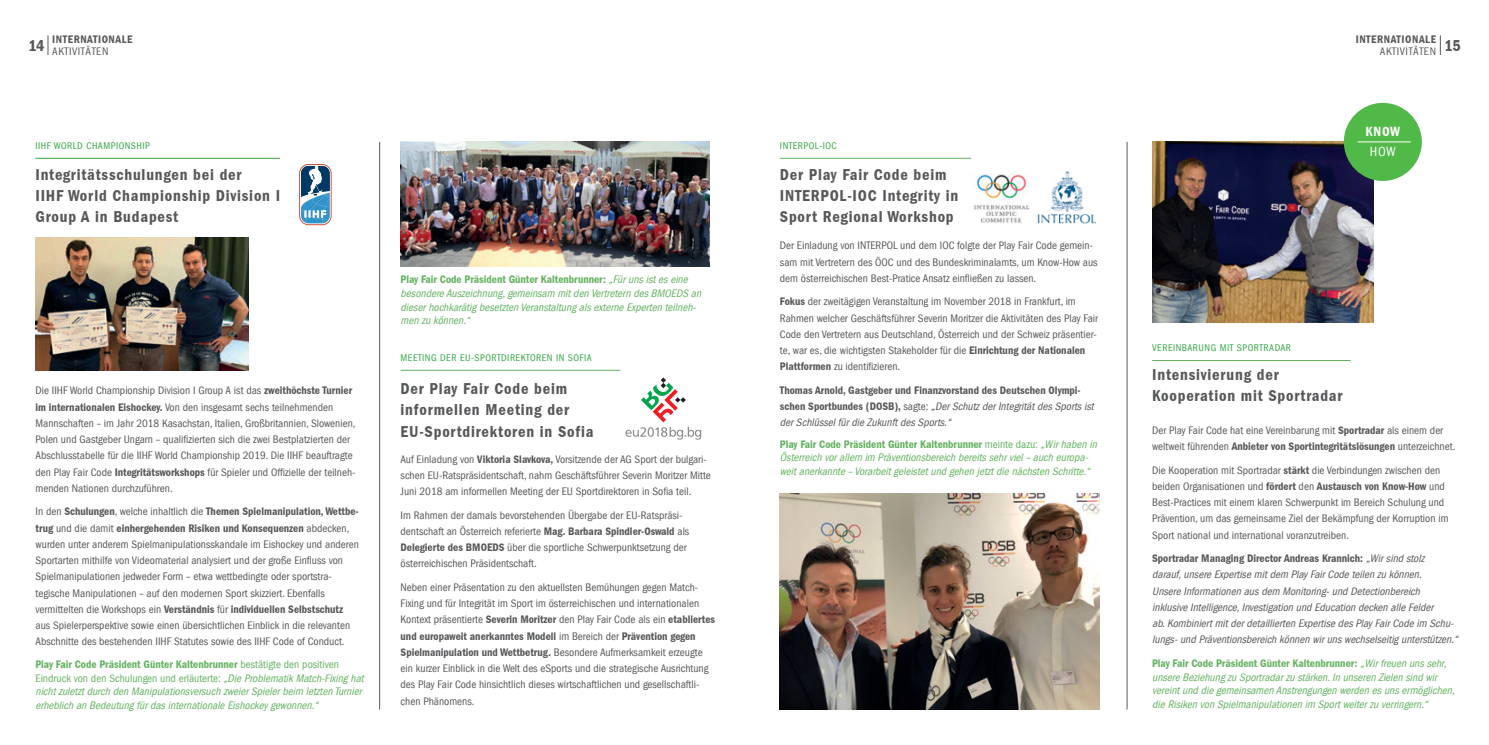
<style>
.page{position:relative;width:1489px;height:745px;background:#fff}
.page>*{position:absolute;margin:0;border:0;box-sizing:border-box;transform-origin:0 0}
.t1{font:600 condensed 16.25px/21.2px "Franklin Gothic";letter-spacing:.05em;color:#57585a}
.t2{font:600 condensed 13.75px "Franklin Gothic";color:#fff}
.t3{font:condensed 13.75px "Franklin Gothic";color:#fff}
.t4{font:condensed 11.25px/16.2px "Franklin Gothic";color:#57585a}
.t5{font:italic condensed 11.25px/13.8px "Franklin Gothic";color:#63b260}
.t6{font:italic condensed 11.25px/16.2px "Franklin Gothic";color:#57585a}
.t7{font:600 condensed 11.25px/16.2px "Franklin Gothic";color:#57585a}
.t8{font:600 condensed 11.25px/11.2px "Franklin Gothic";letter-spacing:.05em;color:#57585a}
.t9{font:condensed 10px "Franklin Gothic";letter-spacing:.05em;color:#32a543}
.s1{font-weight:400}
.s2{font-weight:600}
.s3{font-weight:600;font-style:normal}
.s4{font-style:normal}
.s5{font-weight:400;font-style:italic}
</style>
<div class="page">
<svg style="left:48px;top:35px;width:1px;height:20px"></svg>
<svg style="left:1439px;top:35px;width:1px;height:20px"></svg>
<img style="left:400px;top:142px;width:309px;height:124px">
<hr style="left:379px;top:142px;width:1px;height:567px;background:#57585a">
<hr style="left:400px;top:370px;width:220px;height:1px;background:#63b260">
<img style="left:35px;top:237px;width:213px;height:133px">
<hr style="left:35px;top:158px;width:245px;height:1px;background:#32a543">
<svg style="left:299px;top:164px;width:32px;height:61px"></svg>
<hr style="left:780px;top:158px;width:191px;height:1px;background:#63b260">
<img style="left:780px;top:493px;width:318px;height:216px">
<hr style="left:1126px;top:142px;width:1px;height:567px;background:#57585a">
<img style="left:1037px;top:170px;width:57px;height:54px">
<img style="left:1152px;top:142px;width:221px;height:180px">
<div style="left:1343px;top:103px;width:78px;height:78px;background:#51b948;border-radius:50%"></div>
<hr style="left:1357px;top:141px;width:53px;height:1px;background:#fff">
<hr style="left:1152px;top:360px;width:198px;height:1px;background:#63b260">
<img style="left:974px;top:173px;width:55px;height:50px">
<svg style="left:625px;top:377px;width:76px;height:62px"></svg>
<p class="t8" style="left:28px;top:34px;width:106px;text-indent:24px">INTERNATIONALE<br><sup>14</sup> <span class="s1">AKTIVITÄTEN</span></p>
<p class="t8" style="left:1379px;top:34px;width:82px;text-indent:-24px">INTERNATIONALE<br><span class="s1">AKTIVITÄTEN</span> <sup>15</sup></p>
<p class="t9" style="left:35px;top:140px;width:116px">IIHF WORLD CHAMPIONSHIP</p>
<h1 class="t1" style="left:35px;top:163px;width:246px">Integritätsschulungen bei der<br>IIHF World Championship Division I<br>Group A in Budapest</h1>
<p class="t4" style="left:36px;top:382px;width:321px">Die IIHF World Championship Division I Group A ist das <span class="s2">zweithöchste Turnier im internationalen Eishockey.</span> Von den insgesamt sechs teilnehmenden Mannschaften – im Jahr 2018 Kasachstan, Italien, Großbritannien, Slowenien, Polen und Gastgeber Ungarn – qualifizierten sich die zwei Bestplatzierten der Abschlusstabelle für die IIHF World Championship 2019. Die IIHF beauftragte den Play Fair Code <span class="s2">Integritätsworkshops</span> für Spieler und Offizielle der teilneh&shy;menden Nationen durchzuführen.</p>
<p class="t4" style="left:36px;top:503px;width:325px">In den <span class="s2">Schulungen</span>, welche inhaltlich die <span class="s2">Themen Spielmanipulation, Wettbe&shy;trug</span> und die damit <span class="s2">einhergehenden Risiken und Konsequenzen</span> abdecken, wurden unter anderem Spielmanipulationsskandale im Eishockey und anderen Sportarten mithilfe von Videomaterial analysiert und der große Einfluss von Spielmanipulationen jedweder Form – etwa wettbedingte oder sportstra&shy;tegische Manipulationen – auf den modernen Sport skizziert. Ebenfalls vermittelten die Workshops ein <span class="s2">Verständnis</span> für <span class="s2">individuellen Selbstschutz </span>aus Spielerperspektive sowie einen übersichtlichen Einblick in die relevanten Abschnitte des bestehenden IIHF Statutes sowie des IIHF Code of Conduct.</p>
<p class="t5" style="left:35px;top:656px;width:332px"><span class="s3">Play Fair Code Präsident Günter Kaltenbrunner</span> <span class="s4">bestätigte den positiven Eindruck von den Schulungen und erläuterte:</span> „DieProblematikMatch-Fixinghat nichtzuletztdurch den Manipulationsversuch zweierSpielerbeim letzten Turnier erheblich an BedeutungfürdasinternationaleEishockeygewonnen.“</p>
<p class="t5" style="left:400px;top:272px;width:305px"><span class="s3">Play Fair Code Präsident Günter Kaltenbrunner:</span> „Fürunsisteseine besondereAuszeichnung,gemeinsam mitden Vertretern desBMOEDS an dieserhochkarätigbesetzten VeranstaltungalsexterneExperten teilneh&shy;men zu können.“</p>
<p class="t9" style="left:400px;top:351px;width:193px">MEETING DER EU-SPORTDIREKTOREN IN SOFIA</p>
<h1 class="t1" style="left:400px;top:378px;width:194px">Der Play Fair Code beim informellen Meeting der<br>EU-Sportdirektoren in Sofia</h1>
<p class="t4" style="left:400px;top:450px;width:312px">Auf Einladung von <span class="s2">Viktoria Slavkova,</span> Vorsitzende der AG Sport der bulgari&shy;schen EU-Ratspräsidentschaft, nahm Geschäftsführer Severin Moritzer Mitte<br>Juni 2018 am informellen Meeting der EU Sportdirektoren in Sofia teil.</p>
<p class="t4" style="left:400px;top:506px;width:290px">Im Rahmen der damals bevorstehenden Übergabe der EU-Ratspräsi&shy;dentschaft an Österreich referierte <span class="s2">Mag. Barbara Spindler-Oswald</span> als <span class="s2">Delegierte des BMOEDS</span> über die sportliche Schwerpunktsetzung der österreichischen Präsidentschaft.</p>
<p class="t4" style="left:400px;top:578px;width:316px">Neben einer Präsentation zu den aktuellsten Bemühungen gegen Match-Fixing und für Integrität im Sport im österreichischen und internationalen Kontext präsentierte <span class="s2">Severin Moritzer</span> den Play Fair Code als ein <span class="s2">etabliertes und europaweit anerkanntes Modell</span> im Bereich der <span class="s2">Prävention gegen Spielmanipulation und Wettbetrug.</span> Besondere Aufmerksamkeit erzeugte ein kurzer Einblick in die Welt des eSports und die strategische Ausrichtung des Play Fair Code hinsichtlich dieses wirtschaftlichen und gesellschaftli&shy;chen Phänomens.</p>
<p class="t9" style="left:780px;top:140px;width:58px">INTERPOL-IOC</p>
<h1 class="t1" style="left:780px;top:164px;width:180px">Der Play Fair Code beim<br>INTERPOL-IOC Integrity in<br>Sport Regional Workshop</h1>
<p class="t4" style="left:780px;top:237px;width:319px">Der Einladung von INTERPOL und dem IOC folgte der Play Fair Code gemein&shy;sam mit Vertretern des ÖOC und des Bundeskriminalamts, um Know-How aus dem österreichischen Best-Pratice Ansatz einfließen zu lassen.</p>
<p class="t4" style="left:780px;top:293px;width:319px"><span class="s2">Fokus</span> der zweitägigen Veranstaltung im November 2018 in Frankfurt, im Rahmen welcher Geschäftsführer Severin Moritzer die Aktivitäten des Play Fair Code den Vertretern aus Deutschland, Österreich und der Schweiz präsentier&shy;te, war es, die wichtigsten Stakeholder für die <span class="s2">Einrichtung der Nationalen Plattformen</span> zu identifizieren.</p>
<p class="t7" style="left:780px;top:381px;width:318px">Thomas Arnold, Gastgeber und Finanzvorstand des Deutschen Olympi-<br>s c h e n S p o r t b u n d e s ( D O S B ) , <span class="s1">s a gt e :</span> <span class="s5">„DerSchutzderIntegritätdesSportsist derSchlüsselfürdieZukunftdesSports.“</span></p>
<p class="t5" style="left:780px;top:437px;width:321px"><span class="s3">Play Fair Code Präsident Günter Kaltenbrunner</span> <span class="s4">meinte dazu:</span> „Wirhaben in<br>Österreich vorallem im Präventionsbereich bereitssehrviel–auch europa&shy;weitanerkannte–Vorarbeitgeleistetund gehen jetztdienächsten Schritte.“</p>
<p class="t9" style="left:1152px;top:342px;width:140px">VEREINBARUNG MIT SPORTRADAR</p>
<p class="t2" style="left:1365px;top:124px;width:36px">KNOW</p>
<p class="t3" style="left:1369px;top:144px;width:27px">HOW</p>
<h1 class="t1" style="left:1152px;top:364px;width:192px">Intensivierung der<br>Kooperation mit Sportradar</h1>
<p class="t4" style="left:1152px;top:422px;width:305px">Der Play Fair Code hat eine Vereinbarung mit <span class="s2">Sportradar</span> als einem der weltweit führenden <span class="s2">Anbieter von Sportintegritätslösungen</span> unterzeichnet.</p>
<p class="t4" style="left:1152px;top:461px;width:298px">Die Kooperation mit Sportradar <span class="s2">stärkt</span> die Verbindungen zwischen den beiden Organisationen und <span class="s2">fördert</span> den <span class="s2">Austausch von Know-How</span> und Best-Practices mit einem klaren Schwerpunkt im Bereich Schulung und Prävention, um das gemeinsame Ziel der Bekämpfung der Korruption im Sport national und international voranzutreiben.</p>
<p class="t6" style="left:1152px;top:550px;width:310px"><span class="s3">Sportradar Managing Director Andreas Krannich:</span> „Wirsind stolz darauf,unsereExpertisemitdem PlayFairCodeteilen zu können.<br>UnsereInformationen ausdem Monitoring-und Detectionbereich inklusiveIntelligence,Investigation und Education decken alleFelder ab.Kombiniertmitderdetaillierten ExpertisedesPlayFairCodeim Schu&shy;lungs-und Präventionsbereich können wirunswechselseitigunterstützen.“</p>
<p class="t5" style="left:1152px;top:656px;width:307px"><span class="s3">Play Fair Code Präsident Günter Kaltenbrunner:</span> „Wirfreuen unssehr, unsereBeziehungzu Sportradarzu stärken.In unseren Zielen sind wir vereintund diegemeinsamen Anstrengungen werden esunsermöglichen, dieRisiken von Spielmanipulationen im Sportweiterzu verringern.“</p>
</div>
